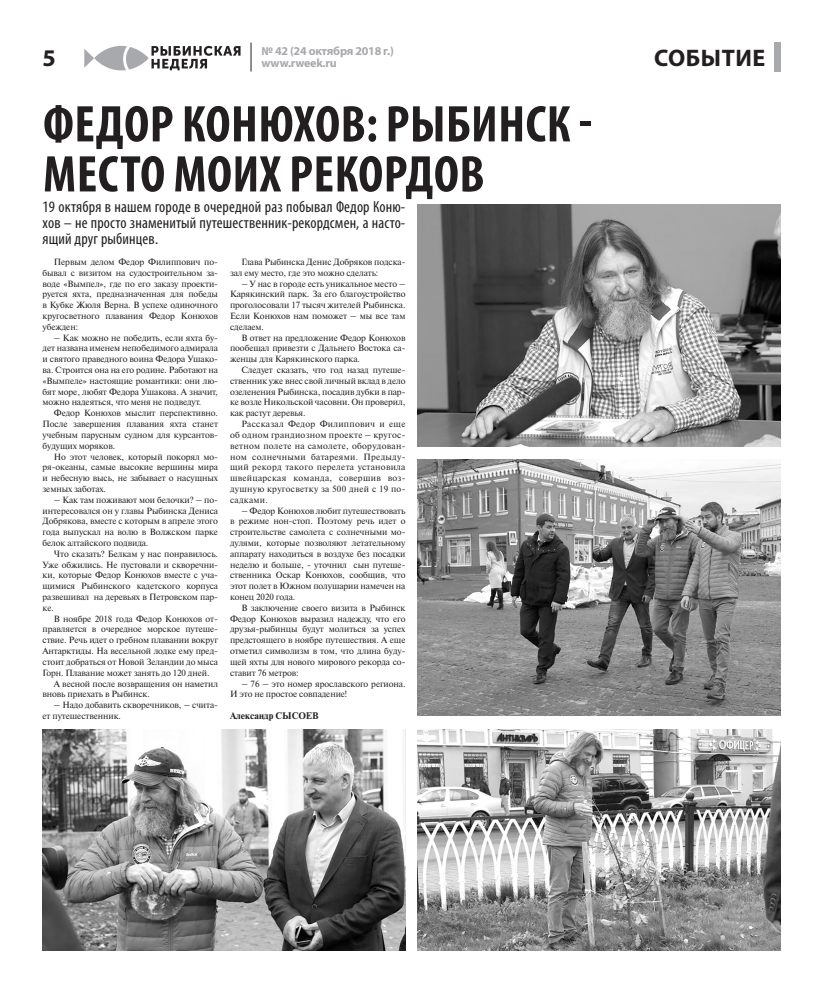
<style>
.page{position:relative;width:823px;height:993px;background:#fff}
.page>*{position:absolute;margin:0;border:0;box-sizing:border-box;transform-origin:0 0}
.Заголовок1{font:700 condensed 52px "Myriad Pro";letter-spacing:.01em;color:#231f20}
.рубрика1{font:700 24px "Myriad Pro";letter-spacing:.02em;color:#231f20}
.Лид1{font:condensed 16px/16px "Myriad Pro";letter-spacing:.01em;color:#231f20;text-align:justify}
.t1{font:700 12px/12px "Myriad Pro";letter-spacing:-.02em;color:#a8a9ad}
.Основной_текст1{font:9px/10.8px "Newton C";letter-spacing:-.01em;color:#231f20;text-align:justify}
.автор1{font:700 9px "Newton C";color:#231f20}
</style>
<div class="page">
<svg style="left:250px;top:43px;width:1px;height:28px"></svg>
<svg style="left:84px;top:46px;width:156px;height:24px"></svg>
<div style="left:773px;top:43px;width:7px;height:29px;background:#a8a9ad"></div>
<img style="left:417px;top:205px;width:363px;height:241px">
<img style="left:417px;top:459px;width:363px;height:256px">
<img style="left:417px;top:729px;width:363px;height:221px">
<img style="left:43px;top:729px;width:362px;height:221px">
<p class="рубрика1" style="left:43px;top:42px;width:15px">5</p>
<h3 class="t1" style="left:261px;top:45px;width:134px">№ 42 (24 октября 2018 г.) www.rweek.ru</h3>
<p class="Заголовок1" style="left:43px;top:91px;width:550px">ФЕДОР КОНЮХОВ: РЫБИНСК -</p>
<p class="Заголовок1" style="left:43px;top:141px;width:443px">МЕСТО МОИХ РЕКОРДОВ</p>
<p class="Лид1" style="left:43px;top:198px;width:364px">19 октября в нашем городе в очередной раз побывал Федор Коню&shy;хов – не просто знаменитый путешественник-рекордсмен, а насто&shy;ящий друг рыбинцев.</p>
<p class="Основной_текст1" style="left:43px;top:256px;width:177px;text-indent:11px">Первым делом Федор Филиппович по&shy;бывал с визитом на судостроительном за&shy;воде «Вымпел», где по его заказу проекти&shy;руется яхта, предназначенная для победы в Кубке Жюля Верна. В успехе одиночного кругосветного плавания Федор Конюхов убежден:</p>
<p class="Основной_текст1" style="left:43px;top:332px;width:177px;text-indent:11px">– Как можно не победить, если яхта бу&shy;дет названа именем непобедимого адмирала и святого праведного воина Федора Ушако&shy;ва. Строится она на его родине. Работают на «Вымпеле» настоящие романтики: они лю&shy;бят море, любят Федора Ушакова. А значит, можно надеяться, что меня не подведут.</p>
<p class="Основной_текст1" style="left:43px;top:407px;width:177px;text-indent:11px">Федор Конюхов мыслит перспективно.<br>После завершения плавания яхта станет учебным парусным судном для курсантов&shy;будущих моряков.</p>
<p class="Основной_текст1" style="left:43px;top:451px;width:177px;text-indent:11px">Но этот человек, который покорял мо&shy;ря-океаны, самые высокие вершины мира и небесную высь, не забывает о насущных земных заботах.</p>
<p class="Основной_текст1" style="left:43px;top:494px;width:177px;text-indent:11px">– Как там поживают мои белочки? – по&shy;интересовался он у главы Рыбинска Дениса Добрякова, вместе с которым в апреле этого года выпускал на волю в Волжском парке белок алтайского подвида.</p>
<p class="Основной_текст1" style="left:43px;top:548px;width:177px;text-indent:11px">Что сказать? Белкам у нас понравилось.<br>Уже обжились. Не пустовали и скворечни&shy;ки, которые Федор Конюхов вместе с уча&shy;щимися Рыбинского кадетского корпуса развешивал на деревьях в Петровском пар&shy;ке.</p>
<p class="Основной_текст1" style="left:43px;top:613px;width:177px;text-indent:11px">В ноябре 2018 года Федор Конюхов от&shy;правляется в очередное морское путеше&shy;ствие. Речь идет о гребном плавании вокруг Антарктиды. На весельной лодке ему пред&shy;стоит добраться от Новой Зеландии до мыса Горн. Плавание может занять до 120 дней.</p>
<p class="Основной_текст1" style="left:43px;top:677px;width:177px;text-indent:11px">А весной после возвращения он наметил вновь приехать в Рыбинск.</p>
<p class="Основной_текст1" style="left:43px;top:699px;width:177px;text-indent:11px">– Надо добавить скворечников, – счита&shy;ет путешественник.</p>
<p class="Основной_текст1" style="left:230px;top:256px;width:177px;text-indent:11px">Глава Рыбинска Денис Добряков подска&shy;зал ему место, где это можно сделать:</p>
<p class="Основной_текст1" style="left:230px;top:278px;width:177px;text-indent:11px">– У нас в городе есть уникальное место – Карякинский парк. За его благоустройство проголосовали 17 тысяч жителей Рыбинска.<br>Если Конюхов нам поможет – мы все там сделаем.</p>
<p class="Основной_текст1" style="left:230px;top:332px;width:177px;text-indent:11px">В ответ на предложение Федор Конюхов пообещал привезти с Дальнего Востока са&shy;женцы для Карякинского парка.</p>
<p class="Основной_текст1" style="left:230px;top:364px;width:177px;text-indent:11px">Следует сказать, что год назад путеше&shy;ственник уже внес свой личный вклад в дело озеленения Рыбинска, посадив дубки в пар&shy;ке возле Никольской часовни. Он проверил, как растут деревья.</p>
<p class="Основной_текст1" style="left:230px;top:418px;width:177px;text-indent:11px">Рассказал Федор Филиппович и еще об одном грандиозном проекте – кругос&shy;ветном полете на самолете, оборудован&shy;ном солнечными батареями. Предыду&shy;щий рекорд такого перелета установила швейцарская команда, совершив воз&shy;душную кругосветку за 500 дней с 19 по&shy;садками.</p>
<p class="Основной_текст1" style="left:230px;top:505px;width:177px;text-indent:11px">– Федор Конюхов любит путешествовать в режиме нон-стоп. Поэтому речь идет о строительстве самолета с солнечными мо&shy;дулями, которые позволяют летательному аппарату находиться в воздухе без посадки неделю и больше, - уточнил сын путеше&shy;ственника Оскар Конюхов, сообщив, что этот полет в Южном полушарии намечен на конец 2020 года.</p>
<p class="Основной_текст1" style="left:230px;top:602px;width:177px;text-indent:11px">В заключение своего визита в Рыбинск Федор Конюхов выразил надежду, что его друзья-рыбинцы будут молиться за успех предстоящего в ноябре путешествия. А еще отметил символизм в том, что длина буду&shy;щей яхты для нового мирового рекорда со&shy;ставит 76 метров:</p>
<p class="Основной_текст1" style="left:230px;top:677px;width:177px;text-indent:11px">– 76 – это номер ярославского региона.<br>И это не простое совпадение!</p>
<p class="автор1" style="left:230px;top:710px;width:90px">Александр СЫСОЕВ</p>
<p class="рубрика1" style="left:653px;top:42px;width:113px">СОБЫТИЕ</p>
</div>
